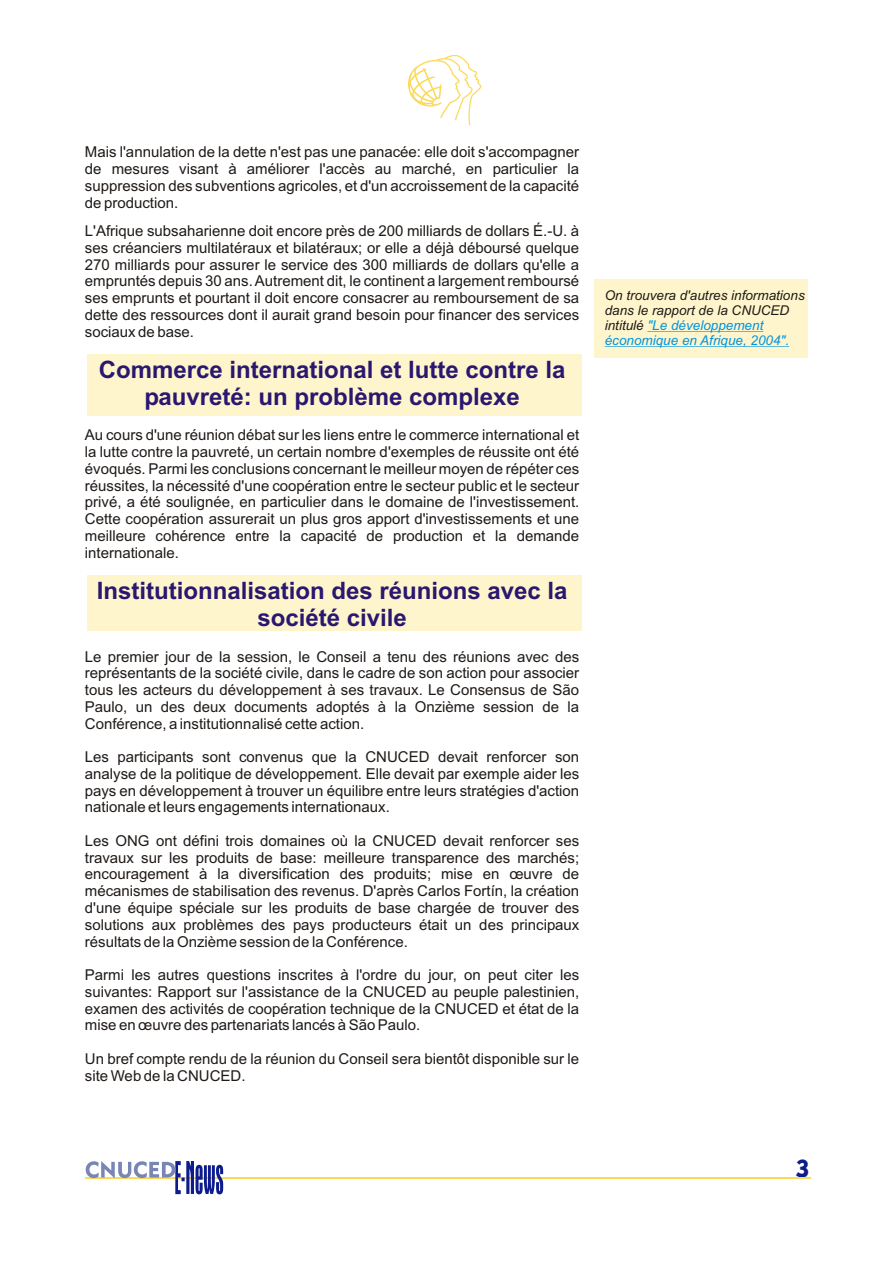
<style>
.page{position:relative;width:894px;height:1263px;background:#fff}
.page>*{position:absolute;margin:0;border:0;box-sizing:border-box;transform-origin:0 0}
.t1{font:700 24px/26.8px "Arial";color:#291770;text-align:center}
.t2{font:24px "Geometr 415 Blk BT";color:#0d1c8c}
.t3{font:15px/16.8px "Arial";color:#1f1a17;text-align:justify}
.t4{font:italic 13.5px/15.1px "Arial";color:#1f1a17}
.s1{color:#0094de}
</style>
<div class="page">
<svg style="left:408px;top:55px;width:73px;height:70px"></svg>
<div style="left:87px;top:354px;width:495px;height:62px;background:#fff5cc"></div>
<div style="left:595px;top:280px;width:213px;height:78px;background:#fff5cc"></div>
<div style="left:87px;top:575px;width:495px;height:56px;background:#fff5cc"></div>
<hr style="left:648px;top:331px;width:115px;height:1px;background:#0094de">
<hr style="left:605px;top:346px;width:184px;height:1px;background:#0094de">
<hr style="left:85px;top:1178px;width:726px;height:1px;background:#fcd957">
<svg style="left:86px;top:1161px;width:137px;height:33px"></svg>
<p class="t3" style="left:85px;top:145px;width:496px">Mais l'annulation de la dette n'est pas une panacée: elle doit s'accompagner de mesures visant à améliorer l'accès au marché, en particulier la suppression des subventions agricoles, et d'un accroissement de la capacité de production.</p>
<p class="t3" style="left:85px;top:224px;width:496px">L'Afrique subsaharienne doit encore près de 200 milliards de dollars É.-U. à ses créanciers multilatéraux et bilatéraux; or elle a déjà déboursé quelque 270 milliards pour assurer le service des 300 milliards de dollars qu'elle a empruntés depuis 30 ans. Autrement dit, le continent a largement remboursé ses emprunts et pourtant il doit encore consacrer au remboursement de sa dette des ressources dont il aurait grand besoin pour financer des services sociaux de base.</p>
<h1 class="t1" style="left:99px;top:359px;width:468px">Commerce international et lutte contre la pauvreté: un problème complexe</h1>
<p class="t3" style="left:85px;top:428px;width:496px">Au cours d'une réunion débat sur les liens entre le commerce international et la lutte contre la pauvreté, un certain nombre d'exemples de réussite ont été évoqués. Parmi les conclusions concernant le meilleur moyen de répéter ces réussites, la nécessité d'une coopération entre le secteur public et le secteur privé, a été soulignée, en particulier dans le domaine de l'investissement.<br>Cette coopération assurerait un plus gros apport d'investissements et une meilleure cohérence entre la capacité de production et la demande internationale.</p>
<h1 class="t1" style="left:97px;top:580px;width:472px">Institutionnalisation des réunions avec la société civile</h1>
<p class="t3" style="left:85px;top:649px;width:496px">Le premier jour de la session, le Conseil a tenu des réunions avec des représentants de la société civile, dans le cadre de son action pour associer tous les acteurs du développement à ses travaux. Le Consensus de São Paulo, un des deux documents adoptés à la Onzième session de la Conférence, a institutionnalisé cette action.</p>
<p class="t3" style="left:85px;top:750px;width:496px">Les participants sont convenus que la CNUCED devait renforcer son analyse de la politique de développement. Elle devait par exemple aider les pays en développement à trouver un équilibre entre leurs stratégies d'action nationale et leurs engagements internationaux.</p>
<p class="t3" style="left:85px;top:834px;width:496px">Les ONG ont défini trois domaines où la CNUCED devait renforcer ses travaux sur les produits de base: meilleure transparence des marchés; encouragement à la diversification des produits; mise en œuvre de mécanismes de stabilisation des revenus. D'après Carlos Fortín, la création d'une équipe spéciale sur les produits de base chargée de trouver des solutions aux problèmes des pays producteurs était un des principaux résultats de la Onzième session de la Conférence.</p>
<p class="t3" style="left:85px;top:968px;width:496px">Parmi les autres questions inscrites à l'ordre du jour, on peut citer les suivantes: Rapport sur l'assistance de la CNUCED au peuple palestinien, examen des activités de coopération technique de la CNUCED et état de la mise en œuvre des partenariats lancés à São Paulo.</p>
<p class="t3" style="left:85px;top:1052px;width:496px">Un bref compte rendu de la réunion du Conseil sera bientôt disponible sur le site Web de la CNUCED.</p>
<p class="t4" style="left:605px;top:289px;width:202px">On trouvera d'autres informations dans le rapport de la CNUCED intitulé <span class="s1">"Le développement économique en Afrique, 2004".</span></p>
<h1 class="t2" style="left:796px;top:1158px;width:15px">3</h1>
</div>
